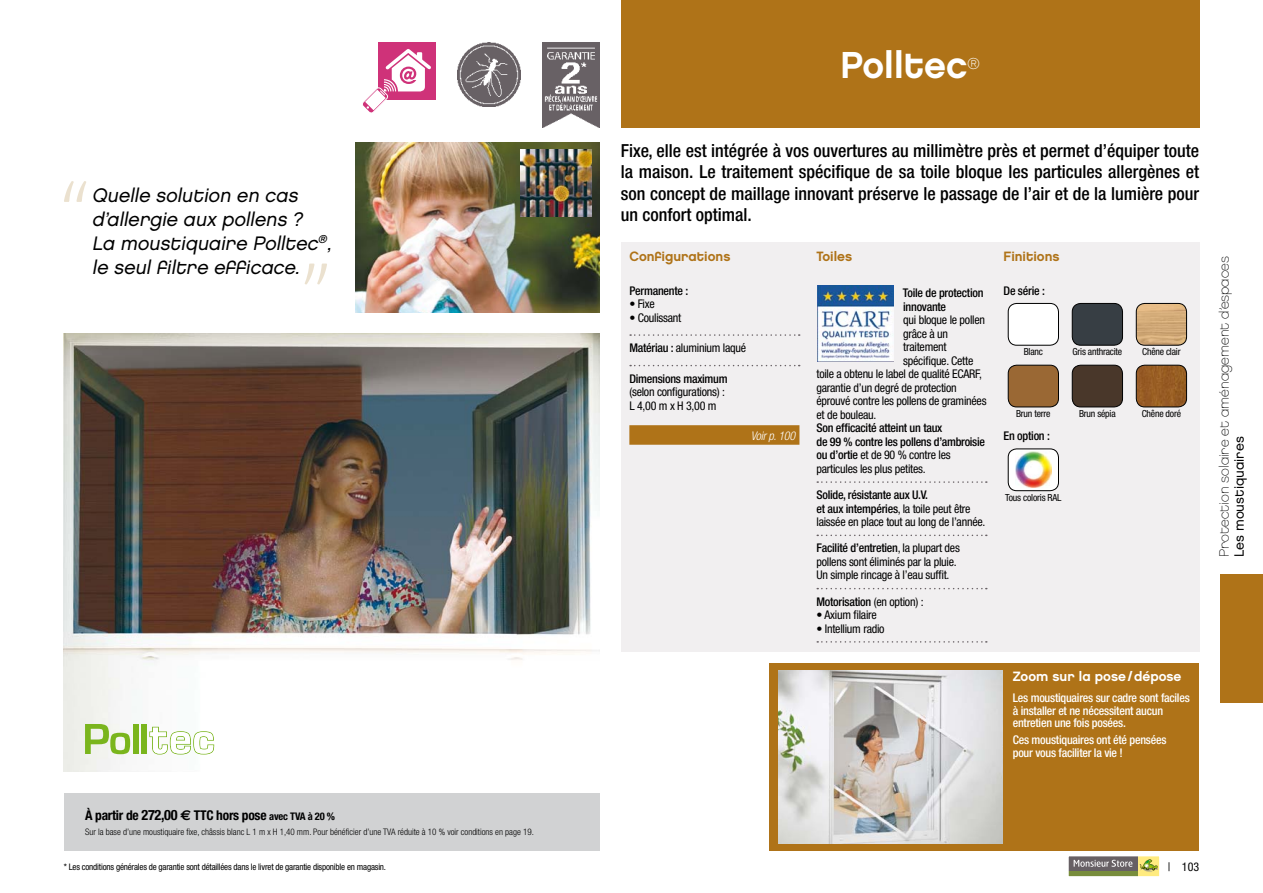
<style>
.page{position:relative;width:1263px;height:893px;background:#fff}
.page>*{position:absolute;margin:0;border:0;box-sizing:border-box;transform-origin:0 0}
.t1{font:37.5px "Chalet New York Nineteen Eighty";color:#fff}
.t2{font:italic 19.5px/24px "Chalet London Nineteen Eighty";color:#000}
.t3{font:500 condensed 18px/21.6px "Helvetica Neue";color:#000;text-align:justify}
.t4{font:15.75px "Chalet Paris Nineteen Eighty";color:#fff}
.t5{font:13.5px "Chalet Paris Nineteen Eighty";color:#000}
.t6{font:700 condensed 13.5px "Helvetica Neue";letter-spacing:-.02em;color:#000}
.t7{font:13.5px "Chalet New York Nineteen Eighty";color:#af7318}
.t8{font:13.5px "Chalet New York Nineteen Eighty";color:#fff}
.t9{font:13.5px "Chalet London Nineteen Eighty";color:#000}
.t10{font:condensed 12px/13.5px "Helvetica Neue";letter-spacing:-.02em;color:#000}
.t11{font:500 condensed 12px/13.5px "Helvetica Neue";letter-spacing:-.02em;color:#000}
.t12{font:500 condensed 12px/12.8px "Helvetica Neue";letter-spacing:-.02em;color:#fff}
.t13{font:italic 300 condensed 12px "Helvetica Neue";letter-spacing:-.02em;color:#fff}
.t14{font:condensed 9.75px "Helvetica Neue";letter-spacing:-.02em;color:#000}
.t15{font:300 condensed 9px "Helvetica Neue";color:#000}
.t16{font:condensed 9px "Helvetica Neue";letter-spacing:-.02em;color:#000}
.s1{font-size:14.25px}
.s2{font-family:"Euro Sans";font-stretch:normal;font-size:14.25px}
.s3{font-size:10.5px}
.s4{font-weight:500}
.s5{font-weight:400}
</style>
<div class="page">
<div style="left:770px;top:662px;width:429px;height:188px;background:#af7318"></div>
<div style="left:621px;top:243px;width:578px;height:409px;background:#f1eff0"></div>
<svg style="left:630px;top:334px;width:170px;height:2px"></svg>
<svg style="left:630px;top:365px;width:170px;height:1px"></svg>
<div style="left:629px;top:425px;width:170px;height:20px;background:#af7318"></div>
<svg style="left:817px;top:481px;width:170px;height:2px"></svg>
<svg style="left:817px;top:535px;width:170px;height:1px"></svg>
<svg style="left:817px;top:588px;width:170px;height:1px"></svg>
<svg style="left:817px;top:641px;width:170px;height:2px"></svg>
<img style="left:818px;top:285px;width:75px;height:76px">
<div style="left:1008px;top:303px;width:50px;height:42px;background:#fff;border-radius:9px"></div>
<div style="left:1008px;top:303px;width:51px;height:43px;border:1px solid #000;border-radius:9px"></div>
<div style="left:1072px;top:303px;width:50px;height:42px;background:#373e44"></div>
<div style="left:1072px;top:303px;width:51px;height:43px;border:1px solid #000;border-radius:9px"></div>
<img style="left:1136px;top:303px;width:50px;height:42px">
<div style="left:1136px;top:303px;width:51px;height:43px;border:1px solid #000;border-radius:9px"></div>
<div style="left:1008px;top:365px;width:50px;height:42px;background:#9a6834"></div>
<div style="left:1008px;top:365px;width:51px;height:42px;border:1px solid #000;border-radius:9px"></div>
<div style="left:1072px;top:365px;width:50px;height:42px;background:#49372a"></div>
<div style="left:1072px;top:365px;width:51px;height:42px;border:1px solid #000;border-radius:9px"></div>
<img style="left:1136px;top:365px;width:50px;height:42px">
<div style="left:1136px;top:365px;width:51px;height:42px;border:1px solid #000;border-radius:9px"></div>
<div style="left:1008px;top:449px;width:50px;height:42px;background:#fff;border-radius:9px"></div>
<img style="left:1015px;top:452px;width:36px;height:36px">
<div style="left:1008px;top:449px;width:51px;height:42px;border:1px solid #000;border-radius:9px"></div>
<img style="left:355px;top:142px;width:245px;height:171px">
<img style="left:520px;top:149px;width:71px;height:68px">
<div style="left:621px;top:0;width:578px;height:128px;background:#af7318"></div>
<img style="left:64px;top:334px;width:536px;height:437px">
<svg style="left:85px;top:724px;width:45px;height:30px"></svg>
<div style="left:133px;top:724px;width:5px;height:30px;background:#7ab51d"></div>
<div style="left:142px;top:724px;width:5px;height:30px;background:#7ab51d"></div>
<svg style="left:149px;top:724px;width:74px;height:30px"></svg>
<svg style="left:64px;top:181px;width:22px;height:21px"></svg>
<svg style="left:304px;top:264px;width:23px;height:21px"></svg>
<div style="left:64px;top:793px;width:536px;height:57px;background:#d1d2d3"></div>
<img style="left:778px;top:671px;width:225px;height:173px">
<img style="left:542px;top:43px;width:57px;height:84px">
<img style="left:457px;top:43px;width:64px;height:63px">
<div style="left:378px;top:43px;width:58px;height:57px;background:#cf3279"></div>
<svg style="left:363px;top:49px;width:68px;height:64px"></svg>
<div style="left:1220px;top:575px;width:43px;height:128px;background:#af7318"></div>
<div style="left:1138px;top:856px;width:21px;height:21px;background:#ffeb7f"></div>
<svg style="left:1139px;top:859px;width:19px;height:13px"></svg>
<div style="left:1068px;top:856px;width:70px;height:15px;background:#676064"></div>
<div style="left:1068px;top:871px;width:70px;height:6px;background:#788d3c"></div>
<svg style="left:1074px;top:860px;width:58px;height:7px"></svg>
<div style="left:1068px;top:856px;width:92px;height:21px;border:1px solid #fff"></div>
<h2 class="t2" style="left:92px;top:183px;width:245px">Quelle solution en cas d’allergie aux pollens ?<br>La moustiquaire Polltec<sup>®</sup>, le seul filtre efficace.</h2>
<p class="t6" style="left:85px;top:807px;width:252px">À partir de <span class="s1">272,00</span> <span class="s2">€</span> TTC hors pose <span class="s3">avec TVA à 20 %</span></p>
<p class="t15" style="left:85px;top:826px;width:450px">Sur la base d’une moustiquaire fixe, châssis blanc L 1 m x H 1,40 mm. Pour bénéficier d’une TVA réduite à 10 % voir conditions en page 19.</p>
<p class="t16" style="left:64px;top:862px;width:324px">* Les conditions générales de garantie sont détaillées dans le livret de garantie disponible en magasin.</p>
<h1 class="t1" style="left:840px;top:41px;width:129px">Polltec</h1>
<h3 class="t4" style="left:967px;top:54px;width:14px">®</h3>
<p class="t3" style="left:621px;top:139px;width:580px">Fixe, elle est intégrée à vos ouvertures au millimètre près et permet d’équiper toute la maison. Le traitement spécifique de sa toile bloque les particules allergènes et son concept de maillage innovant préserve le passage de l’air et de la lumière pour un confort optimal.</p>
<p class="t7" style="left:629px;top:248px;width:103px">Configurations</p>
<p class="t7" style="left:816px;top:248px;width:37px">Toiles</p>
<p class="t7" style="left:1003px;top:248px;width:58px">Finitions</p>
<p class="t11" style="left:629px;top:283px;width:61px">Permanente :</p>
<p class="t10" style="left:629px;top:297px;width:27px">• Fixe</p>
<p class="t10" style="left:629px;top:310px;width:54px">• Coulissant</p>
<p class="t10" style="left:629px;top:341px;width:118px"><span class="s4">Matériau :</span> aluminium laqué</p>
<p class="t11" style="left:629px;top:371px;width:100px">Dimensions maximum</p>
<p class="t10" style="left:629px;top:385px;width:97px">(selon configurations) :<br>L 4,00 m x H 3,00 m</p>
<p class="t13" style="left:751px;top:429px;width:46px">Voir p. 100</p>
<p class="t11" style="left:1003px;top:283px;width:43px">De série :</p>
<p class="t11" style="left:903px;top:286px;width:82px">Toile de protection innovante</p>
<p class="t10" style="left:903px;top:313px;width:83px">qui bloque le pollen</p>
<p class="t10" style="left:903px;top:327px;width:46px">grâce à un</p>
<p class="t10" style="left:903px;top:340px;width:45px">traitement</p>
<p class="t10" style="left:903px;top:354px;width:72px">spécifique. Cette</p>
<p class="t10" style="left:816px;top:367px;width:167px">toile a obtenu le label de qualité ECARF,</p>
<p class="t10" style="left:816px;top:381px;width:142px">garantie d’un degré de protection</p>
<p class="t10" style="left:816px;top:394px;width:172px">éprouvé contre les pollens de graminées</p>
<p class="t10" style="left:816px;top:408px;width:61px">et de bouleau.</p>
<p class="t11" style="left:816px;top:421px;width:170px">Son efficacité atteint un taux<br>de 99 % contre les pollens d’ambroisie ou d’ortie <span class="s5">et de 90 % contre les particules les plus petites.</span></p>
<p class="t10" style="left:816px;top:488px;width:170px"><span class="s4">Solide, résistante aux U.V.<br>et aux intempéries</span>, la toile peut être laissée en place tout au long de l’année.</p>
<p class="t10" style="left:816px;top:541px;width:145px"><span class="s4">Facilité d’entretien</span>, la plupart des pollens sont éliminés par la pluie.<br>Un simple rincage à l’eau suffit.</p>
<p class="t11" style="left:816px;top:594px;width:109px">Motorisation <span class="s5">(en option) :</span></p>
<p class="t10" style="left:816px;top:608px;width:62px">• Axium filaire</p>
<p class="t10" style="left:816px;top:622px;width:70px">• Intellium radio</p>
<p class="t14" style="left:1024px;top:346px;width:21px">Blanc</p>
<p class="t14" style="left:1072px;top:346px;width:51px">Gris anthracite</p>
<p class="t14" style="left:1142px;top:346px;width:40px">Chêne clair</p>
<p class="t14" style="left:1016px;top:408px;width:36px">Brun terre</p>
<p class="t14" style="left:1079px;top:408px;width:38px">Brun sépia</p>
<p class="t14" style="left:1142px;top:408px;width:41px">Chêne doré</p>
<p class="t11" style="left:1003px;top:429px;width:48px">En option :</p>
<p class="t14" style="left:1005px;top:492px;width:58px">Tous coloris RAL</p>
<p class="t8" style="left:1013px;top:667px;width:170px">Zoom sur la pose/dépose</p>
<p class="t12" style="left:1013px;top:691px;width:179px">Les moustiquaires sur cadre sont faciles à installer et ne nécessitent aucun entretien une fois posées.</p>
<p class="t12" style="left:1013px;top:734px;width:155px">Ces moustiquaires ont été pensées pour vous faciliter la vie !</p>
<p class="t5" style="left:1216px;top:557px;width:302px;rotate:-90deg">Protection solaire et aménagement d’espaces</p>
<p class="t9" style="left:1231px;top:557px;width:122px;rotate:-90deg">Les moustiquaires</p>
<p class="t10" style="left:1168px;top:860px;width:33px">| 103</p>
</div>
